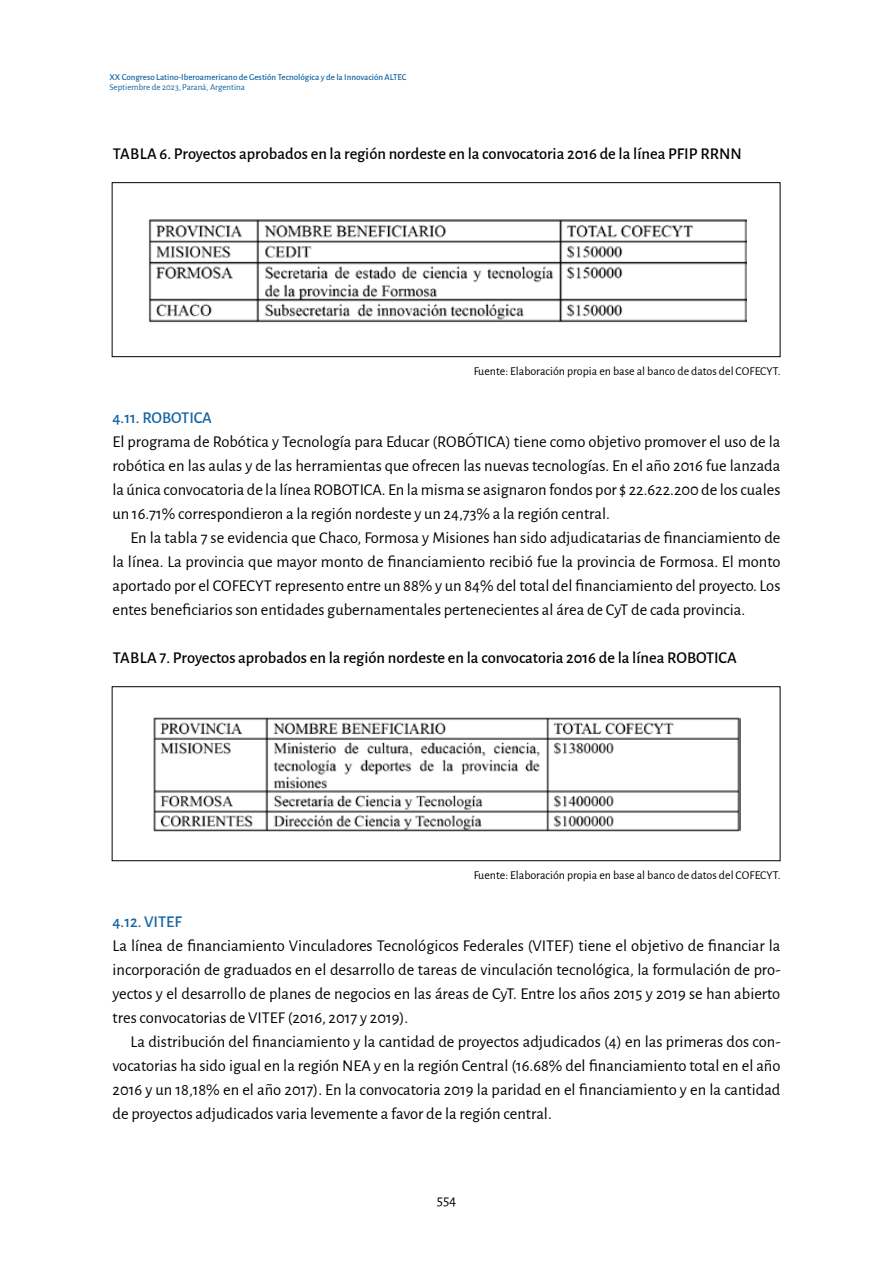
<style>
.page{position:relative;width:893px;height:1263px;background:#fff}
.page>*{position:absolute;margin:0;border:0;box-sizing:border-box;transform-origin:0 0}
.t1{font:16.5px/24px "Alegreya Sans";color:#000;text-align:justify}
.t2{font:500 16.5px "Alegreya Sans";color:#000}
.t3{font:500 16.5px "Alegreya Sans";color:#1263a2}
.t4{font:15px "Alegreya Sans";color:#000}
.t5{font:12px "Alegreya Sans";color:#000}
.t6{font:500 9px "Alegreya Sans";color:#1263a2}
.t7{font:9px "Alegreya Sans";color:#1263a2}
</style>
<div class="page">
<img style="left:148px;top:219px;width:598px;height:104px">
<div style="left:112px;top:182px;width:668px;height:175px;border:1px solid #000"></div>
<img style="left:153px;top:717px;width:587px;height:114px">
<div style="left:112px;top:686px;width:668px;height:175px;border:1px solid #000"></div>
<p class="t6" style="left:110px;top:70px;width:299px">XX Congreso Latino-Iberoamericano de Gestión Tecnológica y de la Innovación ALTEC</p>
<p class="t7" style="left:110px;top:81px;width:137px">Septiembre de 2023, Paraná, Argentina</p>
<p class="t2" style="left:113px;top:142px;width:631px">TABLA 6. Proyectos aprobados en la región nordeste en la convocatoria 2016 de la línea PFIP RRNN</p>
<p class="t5" style="left:474px;top:363px;width:308px">Fuente: Elaboración propia en base al banco de datos del COFECYT.</p>
<p class="t3" style="left:112px;top:406px;width:101px">4.11. ROBOTICA</p>
<p class="t1" style="left:112px;top:429px;width:669px">El programa de Robótica y Tecnología para Educar (ROBÓTICA) tiene como objetivo promover el uso de la robótica en las aulas y de las herramientas que ofrecen las nuevas tecnologías. En el año 2016 fue lanzada la única convocatoria de la línea ROBOTICA. En la misma se asignaron fondos por $ 22.622.200 de los cuales un 16.71% correspondieron a la región nordeste y un 24,73% a la región central.</p>
<p class="t1" style="left:112px;top:525px;width:669px;text-indent:18px">En la tabla 7 se evidencia que Chaco, Formosa y Misiones han sido adjudicatarias de financiamiento de la línea. La provincia que mayor monto de financiamiento recibió fue la provincia de Formosa. El monto aportado por el COFECYT represento entre un 88% y un 84% del total del financiamiento del proyecto. Los entes beneficiarios son entidades gubernamentales pertenecientes al área de CyT de cada provincia.</p>
<p class="t2" style="left:113px;top:646px;width:626px">TABLA 7. Proyectos aprobados en la región nordeste en la convocatoria 2016 de la línea ROBOTICA</p>
<p class="t5" style="left:474px;top:867px;width:308px">Fuente: Elaboración propia en base al banco de datos del COFECYT.</p>
<p class="t3" style="left:112px;top:910px;width:71px">4.12. VITEF</p>
<p class="t1" style="left:112px;top:933px;width:669px">La línea de financiamiento Vinculadores Tecnológicos Federales (VITEF) tiene el objetivo de financiar la incorporación de graduados en el desarrollo de tareas de vinculación tecnológica, la formulación de pro&shy;yectos y el desarrollo de planes de negocios en las áreas de CyT. Entre los años 2015 y 2019 se han abierto tres convocatorias de VITEF (2016, 2017 y 2019).</p>
<p class="t1" style="left:112px;top:1029px;width:669px;text-indent:18px">La distribución del financiamiento y la cantidad de proyectos adjudicados (4) en las primeras dos con&shy;vocatorias ha sido igual en la región NEA y en la región Central (16.68% del financiamiento total en el año 2016 y un 18,18% en el año 2017). En la convocatoria 2019 la paridad en el financiamiento y en la cantidad de proyectos adjudicados varia levemente a favor de la región central.</p>
<p class="t4" style="left:437px;top:1189px;width:21px">554</p>
</div>
